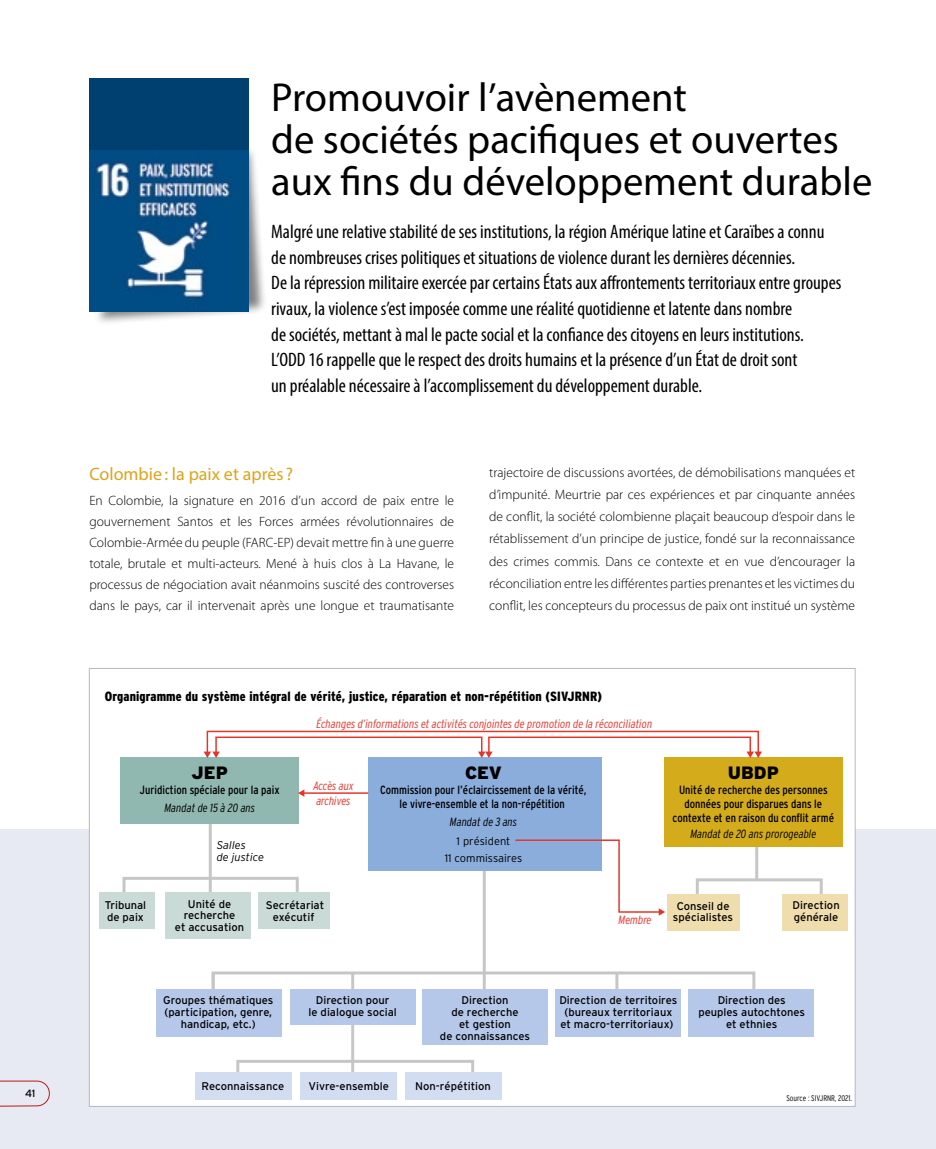
<style>
.page{position:relative;width:936px;height:1149px;background:#fff}
.page>*{position:absolute;margin:0;border:0;box-sizing:border-box;transform-origin:0 0}
.t1{font:40.5px/42px "Myriad Pro";color:#000}
.t2{font:condensed 19.5px/25.5px "Myriad Pro";color:#000}
.t3{font:18px "Myriad Pro";color:#dfa21b}
.t4{font:900 17.85px "Interstate";color:#000}
.t5{font:300 13.5px/22.4px "Myriad Pro";color:#000;text-align:justify}
.t6{font:900 condensed 13.35px "Interstate";letter-spacing:.01em;color:#000}
.t7{font:condensed 11.85px/14.2px "Interstate";color:#000;text-align:center}
.t8{font:italic 300 condensed 11.85px/14.9px "Interstate";color:#e7332a}
.t9{font:italic 300 condensed 11.85px "Interstate";color:#000}
.t10{font:11.1px/11.9px "Interstate";color:#000;text-align:center}
.t11{font:300 11.1px/17.4px "Interstate";color:#000;text-align:center}
.t12{font:italic 300 11.1px/11.9px "Interstate";color:#000}
.t13{font:10.5px "Interstate";color:#000}
.t14{font:300 condensed 8.1px "Interstate";color:#000}
</style>
<div class="page">
<div style="left:0;top:829px;width:935px;height:319px;background:#e8eaf3"></div>
<div style="left:92px;top:144px;width:175px;height:182px;background:#000;opacity:.5"></div>
<div style="left:89px;top:79px;width:160px;height:233px;background:#004070"></div>
<img style="left:89px;top:151px;width:160px;height:161px">
<svg style="left:0;top:1080px;width:50px;height:26px"></svg>
<div style="left:89px;top:668px;width:766px;height:438px;background:#fff"></div>
<hr style="left:209px;top:819px;width:3px;height:78px;background:#c6c6c6">
<div style="left:122px;top:876px;width:177px;height:29px;border:3px solid #c6c6c6"></div>
<hr style="left:482px;top:860px;width:3px;height:134px;background:#c6c6c6">
<div style="left:212px;top:971px;width:543px;height:40px;border:3px solid #c6c6c6"></div>
<hr style="left:212px;top:972px;width:3px;height:37px;background:#c6c6c6">
<hr style="left:351px;top:972px;width:3px;height:37px;background:#c6c6c6">
<hr style="left:615px;top:972px;width:3px;height:37px;background:#c6c6c6">
<hr style="left:351px;top:1021px;width:3px;height:57px;background:#c6c6c6">
<div style="left:236px;top:1059px;width:238px;height:21px;border:3px solid #c6c6c6"></div>
<hr style="left:755px;top:840px;width:3px;height:39px;background:#c6c6c6">
<div style="left:695px;top:878px;width:127px;height:25px;border:3px solid #c6c6c6"></div>
<div style="left:368px;top:757px;width:233px;height:114px;background:#8baddc"></div>
<div style="left:121px;top:757px;width:178px;height:67px;background:#91b8b0"></div>
<div style="left:664px;top:757px;width:178px;height:89px;background:#d4ac1b"></div>
<div style="left:99px;top:892px;width:55px;height:36px;background:#cadad7"></div>
<div style="left:666px;top:893px;width:73px;height:36px;background:#efddae"></div>
<div style="left:782px;top:893px;width:66px;height:36px;background:#efddae"></div>
<div style="left:157px;top:989px;width:125px;height:47px;background:#b5c8e9"></div>
<div style="left:290px;top:989px;width:125px;height:35px;background:#b5c8e9"></div>
<div style="left:195px;top:1071px;width:96px;height:28px;background:#d3ddf2"></div>
<div style="left:300px;top:1071px;width:96px;height:28px;background:#d3ddf2"></div>
<div style="left:405px;top:1071px;width:96px;height:28px;background:#d3ddf2"></div>
<div style="left:422px;top:989px;width:126px;height:56px;background:#b5c8e9"></div>
<div style="left:555px;top:989px;width:126px;height:47px;background:#b5c8e9"></div>
<div style="left:688px;top:989px;width:126px;height:47px;background:#b5c8e9"></div>
<div style="left:259px;top:892px;width:71px;height:36px;background:#cadad7"></div>
<div style="left:165px;top:892px;width:85px;height:46px;background:#cadad7"></div>
<svg style="left:515px;top:838px;width:150px;height:77px"></svg>
<hr style="left:303px;top:792px;width:65px;height:1px;background:#e7332a">
<svg style="left:298px;top:789px;width:6px;height:7px"></svg>
<div style="left:207px;top:730px;width:552px;height:23px;border:1px solid #e7332a"></div>
<div style="left:215px;top:736px;width:267px;height:17px;border:1px solid #e7332a"></div>
<svg style="left:204px;top:751px;width:16px;height:6px"></svg>
<div style="left:488px;top:736px;width:263px;height:17px;border:1px solid #e7332a"></div>
<svg style="left:478px;top:751px;width:14px;height:6px"></svg>
<svg style="left:746px;top:751px;width:15px;height:6px"></svg>
<p class="t13" style="left:25px;top:1087px;width:12px">41</p>
<h1 class="t1" style="left:271px;top:76px;width:602px">Promouvoir l’avènement<br>de sociétés pacifiques et ouvertes aux fins du développement durable</h1>
<p class="t2" style="left:271px;top:219px;width:571px">Malgré une relative stabilité de ses institutions, la région Amérique latine et Caraïbes a connu de nombreuses crises politiques et situations de violence durant les dernières décennies.<br>De la répression militaire exercée par certains États aux affrontements territoriaux entre groupes rivaux, la violence s’est imposée comme une réalité quotidienne et latente dans nombre<br>de sociétés, mettant à mal le pacte social et la confiance des citoyens en leurs institutions.<br>L’ODD 16 rappelle que le respect des droits humains et la présence d’un État de droit sont<br>un préalable nécessaire à l’accomplissement du développement durable.</p>
<h3 class="t3" style="left:89px;top:462px;width:205px">Colombie: la paix et après ?</h3>
<p class="t5" style="left:89px;top:490px;width:366px;line-height:21px">En Colombie, la signature en 2016 d’un accord de paix entre le gouvernement Santos et les Forces armées révolutionnaires de Colombie-Armée du peuple (FARC-EP) devait mettre fin à une guerre totale, brutale et multi-acteurs. Mené à huis clos à La Havane, le processus de négociation avait néanmoins suscité des controverses dans le pays, car il intervenait après une longue et traumatisante</p>
<p class="t5" style="left:489px;top:460px;width:367px">trajectoire de discussions avortées, de démobilisations manquées et d’impunité. Meurtrie par ces expériences et par cinquante années de conflit, la société colombienne plaçait beaucoup d’espoir dans le rétablissement d’un principe de justice, fondé sur la reconnaissance des crimes commis. Dans ce contexte et en vue d’encourager la réconciliation entre les différentes parties prenantes et les victimes du conflit, les concepteurs du processus de paix ont institué un système</p>
<p class="t6" style="left:105px;top:688px;width:498px">Organigramme du système intégral de vérité, justice, réparation et non-répétition (SIVJRNR)</p>
<h3 class="t4" style="left:192px;top:762px;width:38px">JEP</h3>
<p class="t7" style="left:140px;top:782px;width:141px">Juridiction spéciale pour la paix</p>
<p class="t9" style="left:164px;top:800px;width:92px">Mandat de 15 à 20 ans</p>
<p class="t12" style="left:217px;top:838px;width:49px">Salles<br>de justice</p>
<p class="t8" style="left:316px;top:715px;width:337px">Échanges d’informations et activités conjointes de promotion de la réconciliation</p>
<p class="t8" style="left:313px;top:778px;width:42px">Accès aux archives</p>
<h3 class="t4" style="left:465px;top:762px;width:39px">CEV</h3>
<p class="t7" style="left:380px;top:782px;width:208px">Commission pour l’éclaircissement de la vérité, le vivre-ensemble et la non-répétition</p>
<p class="t9" style="left:450px;top:814px;width:69px">Mandat de 3 ans</p>
<p class="t11" style="left:444px;top:831px;width:79px">1 président<br>11 commissaires</p>
<p class="t10" style="left:105px;top:898px;width:43px;text-align:left">Tribunal de paix</p>
<p class="t10" style="left:175px;top:897px;width:71px">Unité de recherche<br>et accusation</p>
<p class="t10" style="left:266px;top:898px;width:60px">Secrétariat exécutif</p>
<p class="t8" style="left:618px;top:911px;width:34px">Membre</p>
<h3 class="t4" style="left:727px;top:762px;width:53px">UBDP</h3>
<p class="t7" style="left:672px;top:782px;width:163px">Unité de recherche des personnes données pour disparues dans le contexte et en raison du conflit armé</p>
<p class="t9" style="left:690px;top:826px;width:127px">Mandat de 20 ans prorogeable</p>
<p class="t10" style="left:673px;top:899px;width:62px">Conseil de spécialistes</p>
<p class="t10" style="left:792px;top:899px;width:49px;text-align:left">Direction générale</p>
<p class="t10" style="left:163px;top:993px;width:112px">Groupes thématiques (participation, genre, handicap, etc.)</p>
<p class="t10" style="left:308px;top:993px;width:90px">Direction pour<br>le dialogue social</p>
<p class="t10" style="left:440px;top:993px;width:91px">Direction<br>de recherche<br>et gestion<br>de connaissances</p>
<p class="t10" style="left:559px;top:993px;width:119px">Direction de territoires (bureaux territoriaux et macro-territoriaux)</p>
<p class="t10" style="left:698px;top:993px;width:108px">Direction des peuples autochtones et ethnies</p>
<p class="t10" style="left:201px;top:1080px;width:84px">Reconnaissance</p>
<p class="t10" style="left:308px;top:1080px;width:82px">Vivre-ensemble</p>
<p class="t10" style="left:415px;top:1080px;width:77px">Non-répétition</p>
<p class="t14" style="left:786px;top:1092px;width:67px">Source : SIVJRNR, 2021.</p>
</div>
